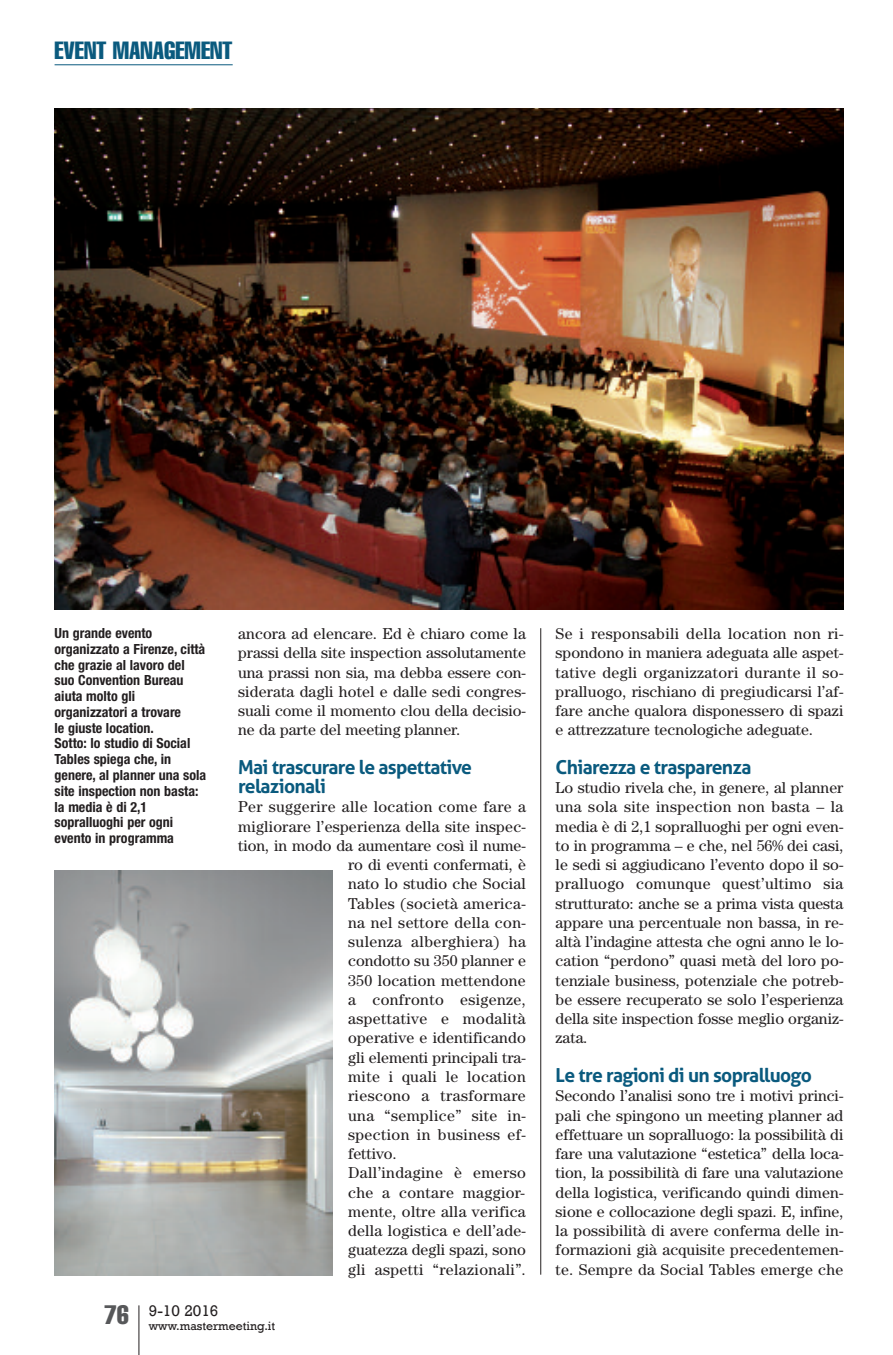
<style>
.page{position:relative;width:893px;height:1355px;background:#fff}
.page>*{position:absolute;margin:0;border:0;box-sizing:border-box;transform-origin:0 0}
.t1{font:extra-condensed 24.5px "Helvetica";color:#0a5a7e}
.t2{font:700 19.25px/19.2px "Aller";letter-spacing:-.035em;color:#0a5a7e}
.t3{font:15.75px/19.2px "Century";letter-spacing:.015em;color:#231f20;text-align:justify}
.t4{font:15.75px "Rockwell";color:#231f20}
.t5{font:700 condensed 14px/15.8px "Helvetica Neue";color:#231f20}
.t6{font:12.25px "Rockwell";color:#231f20}
</style>
<div class="page">
<hr style="left:138px;top:1305px;width:1px;height:49px;background:#231f20">
<hr style="left:55px;top:64px;width:178px;height:1px;background:#0a5a7e">
<hr style="left:540px;top:628px;width:1px;height:646px;background:#231f20">
<img style="left:55px;top:108px;width:788px;height:501px">
<img style="left:55px;top:870px;width:277px;height:405px">
<h1 class="t1" style="left:55px;top:42px;width:180px">EVENT MANAGEMENT</h1>
<p class="t5" style="left:55px;top:626px;width:153px">Un grande evento organizzato a Firenze, città che grazie al lavoro del suo Convention Bureau aiuta molto gli organizzatori a trovare<br>le giuste location.<br>Sotto: lo studio di Social<br>Tables spiega che, in genere, al planner una sola site inspection non basta: la media è di 2,1 sopralluoghi per ogni evento in programma</p>
<p class="t3" style="left:238px;top:625px;width:289px">ancora ad elencare. Ed è chiaro come la prassi della site inspection assolutamente una prassi non sia, ma debba essere con&shy;siderata dagli hotel e dalle sedi congres&shy;suali come il momento clou della decisio&shy;ne da parte del meeting planner.</p>
<p class="t2" style="left:238px;top:757px;width:235px">Mai trascurare le aspettative relazionali</p>
<p class="t3" style="left:238px;top:798px;width:289px">Per suggerire alle location come fare a</p>
<p class="t3" style="left:238px;top:818px;width:289px">migliorare l’esperienza della site inspec-</p>
<p class="t3" style="left:238px;top:837px;width:289px">tion, in modo da aumentare così il nume-</p>
<p class="t3" style="left:348px;top:856px;width:179px">ro di eventi confermati, è</p>
<p class="t3" style="left:348px;top:875px;width:179px">nato lo studio che Social</p>
<p class="t3" style="left:348px;top:895px;width:179px">Tables (società america-</p>
<p class="t3" style="left:348px;top:914px;width:179px">na nel settore della con-</p>
<p class="t3" style="left:348px;top:933px;width:179px">sulenza alberghiera) ha</p>
<p class="t3" style="left:348px;top:952px;width:179px">condotto su 350 planner e</p>
<p class="t3" style="left:348px;top:972px;width:179px">350 location mettendone</p>
<p class="t3" style="left:348px;top:991px;width:179px">a confronto esigenze,</p>
<p class="t3" style="left:348px;top:1010px;width:179px">aspettative e modalità</p>
<p class="t3" style="left:348px;top:1029px;width:179px">operative e identificando</p>
<p class="t3" style="left:348px;top:1049px;width:179px">gli elementi principali tra-</p>
<p class="t3" style="left:348px;top:1068px;width:179px">mite i quali le location</p>
<p class="t3" style="left:348px;top:1087px;width:179px">riescono a trasformare</p>
<p class="t3" style="left:348px;top:1106px;width:179px">una “semplice” site in-</p>
<p class="t3" style="left:348px;top:1126px;width:179px">spection in business ef-</p>
<p class="t3" style="left:348px;top:1145px;width:50px">fettivo.</p>
<p class="t3" style="left:348px;top:1164px;width:179px">Dall’indagine è emerso</p>
<p class="t3" style="left:348px;top:1183px;width:178px">che a contare maggior-</p>
<p class="t3" style="left:348px;top:1203px;width:179px">mente, oltre alla verifica</p>
<p class="t3" style="left:348px;top:1222px;width:179px">della logistica e dell’ade-</p>
<p class="t3" style="left:348px;top:1241px;width:179px">guatezza degli spazi, sono</p>
<p class="t3" style="left:348px;top:1260px;width:179px">gli aspetti “relazionali”.</p>
<p class="t6" style="left:105px;top:1318px;width:172px"><sup>76</sup> www.mastermeeting.it</p>
<p class="t4" style="left:149px;top:1300px;width:71px">9-10 2016</p>
<p class="t3" style="left:556px;top:625px;width:289px">Se i responsabili della location non ri&shy;spondono in maniera adeguata alle aspet&shy;tative degli organizzatori durante il so&shy;pralluogo, rischiano di pregiudicarsi l’af&shy;fare anche qualora disponessero di spazi e attrezzature tecnologiche adeguate.</p>
<p class="t2" style="left:556px;top:757px;width:197px">Chiarezza e trasparenza</p>
<p class="t3" style="left:556px;top:779px;width:289px">Lo studio rivela che, in genere, al planner una sola site inspection non basta – la media è di 2,1 sopralluoghi per ogni even&shy;to in programma – e che, nel 56% dei casi, le sedi si aggiudicano l’evento dopo il so&shy;pralluogo comunque quest’ultimo sia strutturato: anche se a prima vista questa appare una percentuale non bassa, in re&shy;altà l’indagine attesta che ogni anno le lo&shy;cation “perdono” quasi metà del loro po&shy;tenziale business, potenziale che potreb&shy;be essere recuperato se solo l’esperienza della site inspection fosse meglio organiz&shy;zata.</p>
<p class="t2" style="left:556px;top:1065px;width:258px">Le tre ragioni di un sopralluogo</p>
<p class="t3" style="left:556px;top:1087px;width:289px">Secondo l’analisi sono tre i motivi princi&shy;pali che spingono un meeting planner ad effettuare un sopralluogo: la possibilità di fare una valutazione “estetica” della loca&shy;tion, la possibilità di fare una valutazione della logistica, verificando quindi dimen&shy;sione e collocazione degli spazi. E, infine, la possibilità di avere conferma delle in&shy;formazioni già acquisite precedentemen&shy;te. Sempre da Social Tables emerge che</p>
</div>
